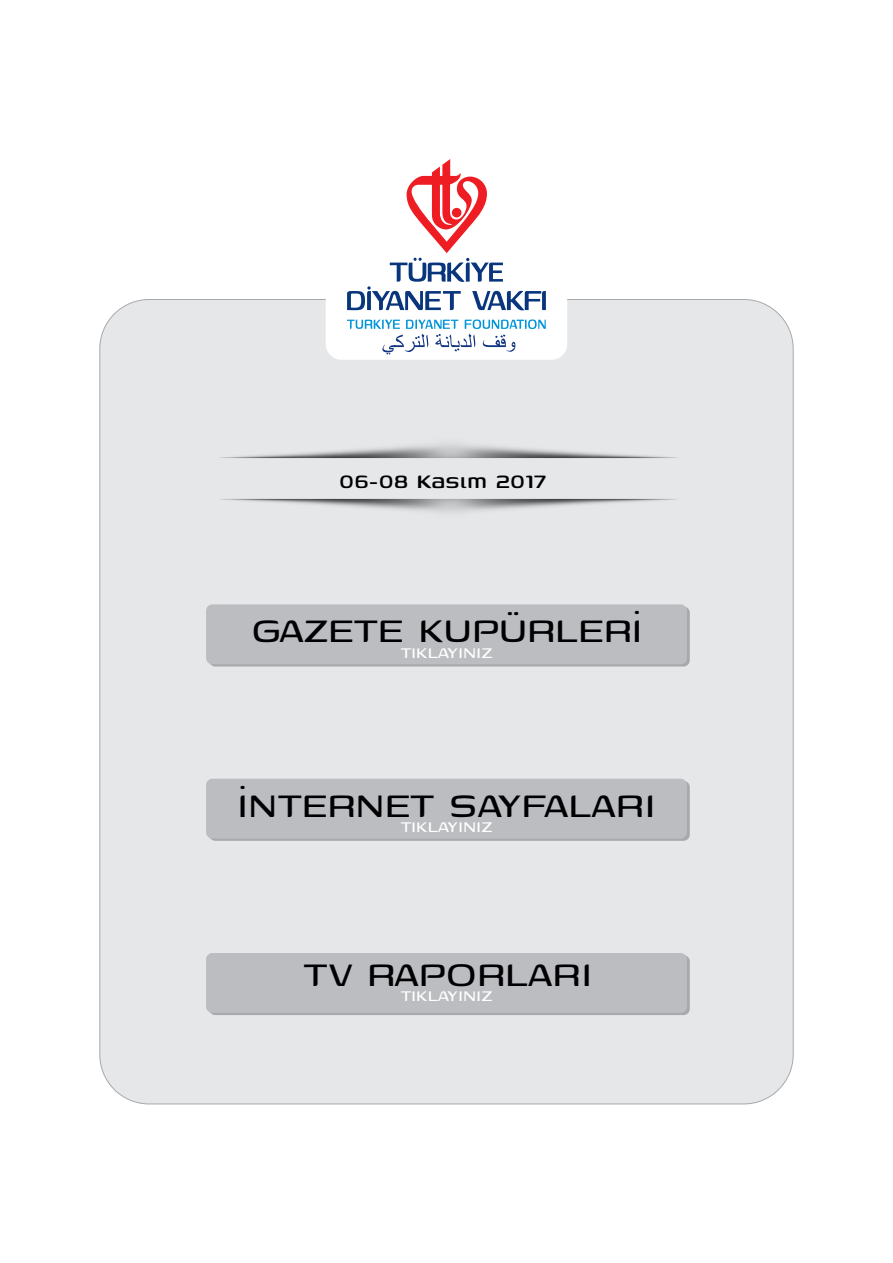
<style>
.page{position:relative;width:893px;height:1263px;background:#fff}
.page>*{position:absolute;margin:0;border:0;box-sizing:border-box;transform-origin:0 0}
.t1{font:46.65px "Genos";color:#000002}
.t2{font:500 27px "Genos";color:#000002}
.t3{font:21px "Genos";color:#fff}
</style>
<div class="page">
<div style="left:99px;top:299px;width:695px;height:805px;background:#e6e7e9;border:1px solid #a8a9ad;border-radius:49px"></div>
<div style="left:209px;top:781px;width:481px;height:60px;background:#a8a9ad;border-radius:6px"></div>
<div style="left:209px;top:955px;width:481px;height:60px;background:#a8a9ad;border-radius:6px"></div>
<div style="left:206px;top:779px;width:481px;height:60px;background:#bcbdc0;border-radius:6px"></div>
<div style="left:206px;top:953px;width:481px;height:60px;background:#bcbdc0;border-radius:6px"></div>
<div style="left:326px;top:261px;width:241px;height:99px;background:#fff;border-radius:16px"></div>
<svg style="left:347px;top:159px;width:199px;height:151px"></svg>
<img style="left:220px;top:498px;width:457px;height:15px">
<img style="left:220px;top:444px;width:458px;height:14px">
<div style="left:209px;top:606px;width:481px;height:60px;background:#afb0b3;border-radius:6px"></div>
<div style="left:206px;top:604px;width:481px;height:60px;background:#bcbdc0;border-radius:6px"></div>
<svg style="left:347px;top:319px;width:199px;height:36px"></svg>
<p class="t2" style="left:339px;top:469px;width:209px">06-08 Kasım 2017</p>
<p class="t1" style="left:251px;top:599px;width:392px">GAZETE KUPÜRLERİ</p>
<p class="t3" style="left:400px;top:638px;width:94px">TIKLAYINIZ</p>
<p class="t1" style="left:238px;top:773px;width:420px">İNTERNET SAYFALARI</p>
<p class="t3" style="left:400px;top:812px;width:94px">TIKLAYINIZ</p>
<p class="t1" style="left:303px;top:943px;width:291px">TV RAPORLARI</p>
<p class="t3" style="left:400px;top:982px;width:94px">TIKLAYINIZ</p>
</div>
